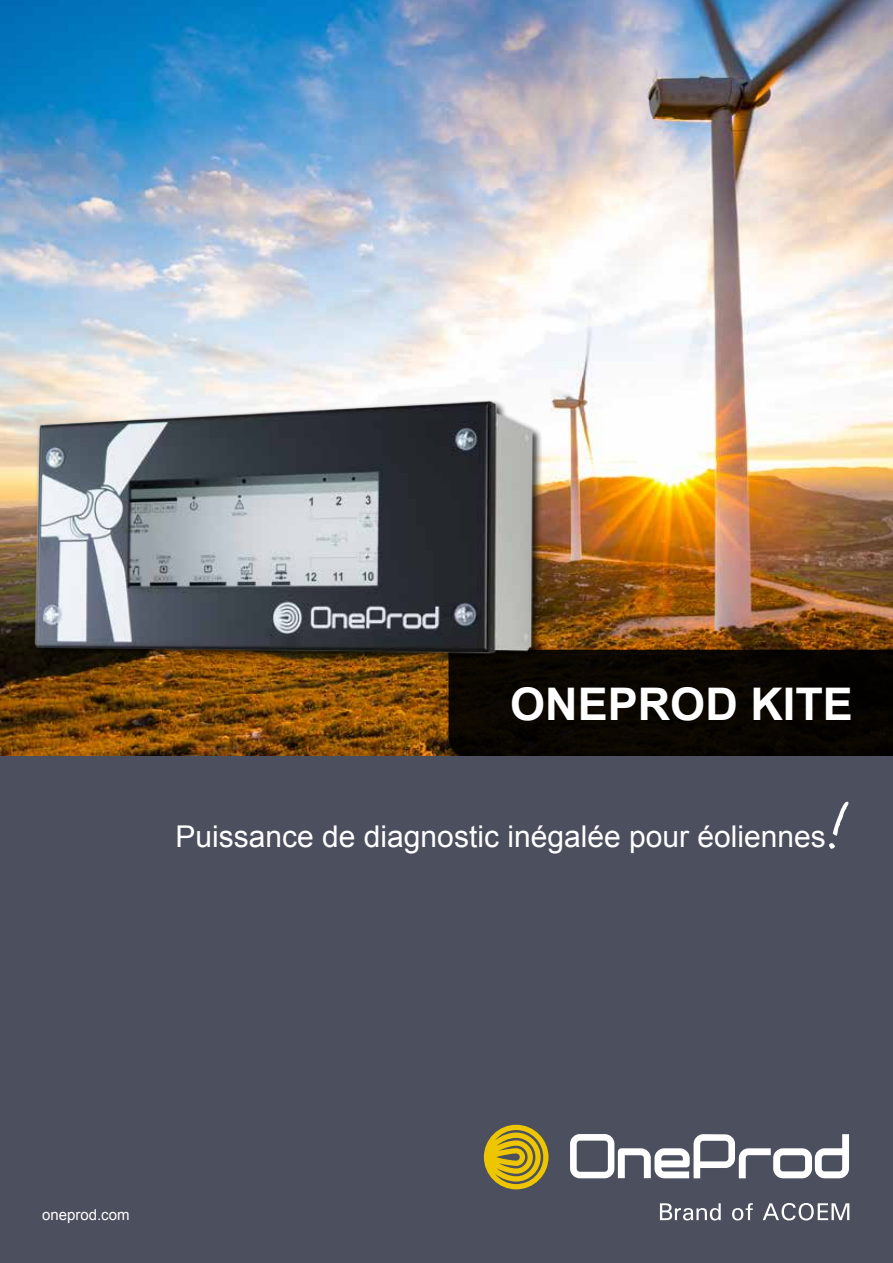
<style>
.page{position:relative;width:893px;height:1263px;background:#fff}
.page>*{position:absolute;margin:0;border:0;box-sizing:border-box;transform-origin:0 0}
.t1{font:700 45px "Arial";color:#fff}
.t2{font:30px "Arial";color:#fff}
.t3{font:15px "Arial";color:#fff}
</style>
<div class="page">
<img style="left:0;top:0;width:893px;height:757px">
<div style="left:449px;top:650px;width:444px;height:107px;background:#0a0600"></div>
<img style="left:30px;top:395px;width:513px;height:267px">
<div style="left:0;top:757px;width:893px;height:506px;background:#4b4f5e"></div>
<svg style="left:829px;top:801px;width:20px;height:48px"></svg>
<svg style="left:484px;top:1125px;width:64px;height:64px"></svg>
<svg style="left:570px;top:1134px;width:279px;height:44px"></svg>
<svg style="left:660px;top:1203px;width:61px;height:17px"></svg>
<svg style="left:732px;top:1203px;width:21px;height:17px"></svg>
<svg style="left:763px;top:1203px;width:86px;height:17px"></svg>
<h1 class="t1" style="left:510px;top:674px;width:344px">ONEPROD KITE</h1>
<p class="t2" style="left:175px;top:817px;width:652px">Puissance de diagnostic inégalée pour éoliennes</p>
<p class="t3" style="left:42px;top:1205px;width:89px">oneprod.com</p>
</div>
